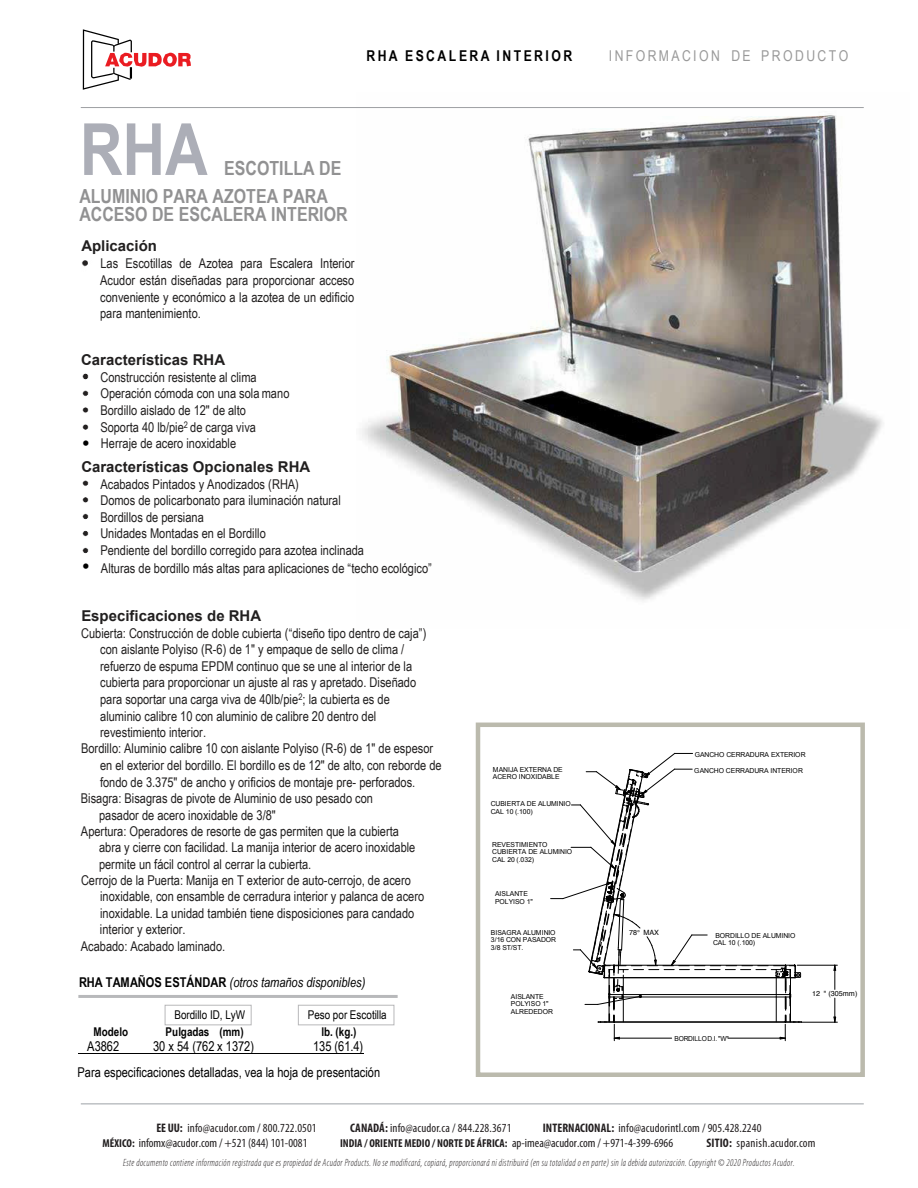
<style>
.page{position:relative;width:918px;height:1188px;background:#fff}
.page>*{position:absolute;margin:0;border:0;box-sizing:border-box;transform-origin:0 0}
.t1{font:700 72px "Arial Narrow";color:#acaeb7}
.t2{font:700 19.5px/27.8px "Arial Narrow";color:#919192}
.t3{font:700 15px "Arial";color:#211f1f}
.t4{font:15px "Arial Narrow";letter-spacing:.16em;color:#999}
.t5{font:700 15px "Arial Narrow";letter-spacing:.16em;color:#000}
.t6{font:13.5px/16.5px "Arial Narrow";letter-spacing:-.005em;color:#211f1f}
.t7{font:13.5px "Arial Narrow";letter-spacing:-.005em;color:#030303}
.t8{font:italic 13.5px "Arial Narrow";letter-spacing:-.005em;color:#010101}
.t9{font:13.5px "Arial Narrow";letter-spacing:-.005em;color:#000100}
.t10{font:condensed 12.3px "Myriad Pro";letter-spacing:.01em;color:#231f20}
.t11{font:condensed 12.3px "Myriad Pro";color:#201d1e}
.t12{font:12px "Arial Narrow";letter-spacing:-.005em;color:#010101}
.t13{font:700 12px "Arial Narrow";letter-spacing:.005em;color:#030303}
.t14{font:italic 300 condensed 10.5px "Myriad Pro";letter-spacing:.035em;color:#231f20;scale:.89 1}
.t15{font:7.2px "Helvetica";color:#000}
.t16{font:6.9px/7.5px "Arial";letter-spacing:-.01em;color:#000}
.s1{color:#000}
.s2{font-weight:700;font-style:normal}
.s3{font-weight:700}
.s4{font-weight:700;font-size:11.55px}
</style>
<div class="page">
<img style="left:362px;top:115px;width:521px;height:486px">
<hr style="left:81px;top:107px;width:783px;height:1px;background:#9d9fa3">
<svg style="left:83px;top:29px;width:108px;height:61px"></svg>
<img style="left:81px;top:260px;width:7px;height:7px">
<img style="left:82px;top:373px;width:7px;height:57px">
<img style="left:82px;top:480px;width:7px;height:74px">
<hr style="left:78px;top:995px;width:320px;height:3px;background:#b8b9bb">
<div style="left:165px;top:1005px;width:87px;height:20px;border:1px solid #b8b8ba"></div>
<div style="left:298px;top:1005px;width:96px;height:20px;border:1px solid #b8b8ba"></div>
<hr style="left:78px;top:1053px;width:285px;height:1px;background:#000">
<div style="left:476px;top:723px;width:389px;height:354px;border:4px solid #bbbaad"></div>
<hr style="left:797px;top:965px;width:40px;height:1px;background:#000">
<hr style="left:801px;top:1022px;width:36px;height:1px;background:#000">
<svg style="left:833px;top:964px;width:4px;height:25px"></svg>
<svg style="left:833px;top:998px;width:4px;height:25px"></svg>
<svg style="left:551px;top:752px;width:251px;height:289px"></svg>
<hr style="left:81px;top:1104px;width:783px;height:1px;background:#9da1a6">
<p class="t5" style="left:367px;top:45px;width:207px">RHA ESCALERA INTERIOR</p>
<p class="t4" style="left:609px;top:45px;width:241px">INFORMACION DE PRODUCTO</p>
<h1 class="t1" style="left:80px;top:95px;width:129px">RHA</h1>
<h2 class="t2" style="left:79px;top:153px;width:263px;text-indent:145px">ESCOTILLA DE<br>ALUMINIO PARA AZOTEA PARA</h2>
<h2 class="t2" style="left:79px;top:200px;width:270px">ACCESO DE ESCALERA INTERIOR</h2>
<p class="t3" style="left:81px;top:236px;width:77px">Aplicación</p>
<p class="t6" style="left:100px;top:255px;width:256px;text-align:justify">Las Escotillas de Azotea para Escalera Interior Acudor están diseñadas para proporcionar acceso conveniente y económico a la azotea de un edificio para mantenimiento.</p>
<p class="t3" style="left:81px;top:350px;width:145px">Características RHA</p>
<p class="t6" style="left:100px;top:368px;width:191px">Construcción resistente al clima<br>Operación cómoda con una solamano<br>Bordillo aislado de 12" de alto<br>Soporta 40 lb/pie<sup>2</sup> de carga viva</p>
<p class="t6" style="left:82px;top:435px;width:156px"><span class="s1">•</span> Herraje de acero inoxidable</p>
<p class="t3" style="left:81px;top:457px;width:230px">Características Opcionales RHA</p>
<p class="t6" style="left:100px;top:475px;width:265px">Acabados Pintados y Anodizados (RHA)<br>Domos de policarbonato para iluminación natural Bordillos de persiana<br>Unidades Montadas en el Bordillo<br>Pendiente del bordillo corregido para azotea inclinada</p>
<p class="t6" style="left:82px;top:560px;width:352px"><span class="s1">•</span> Alturas de bordillo más altas para aplicaciones de “techo ecológico”</p>
<p class="t3" style="left:81px;top:606px;width:181px">Especificaciones de RHA</p>
<p class="t6" style="left:81px;top:624px;width:347px">Cubierta: Construcción de doble cubierta (“diseño tipo dentro de caja”)</p>
<p class="t6" style="left:100px;top:641px;width:306px">con aislante Polyiso (R-6) de 1" y empaque de sello de clima /</p>
<p class="t6" style="left:100px;top:658px;width:314px">refuerzo de espuma EPDM continuo que se une al interior de la</p>
<p class="t6" style="left:100px;top:674px;width:317px">cubierta para proporcionar un ajuste al ras y apretado. Diseñado</p>
<p class="t6" style="left:100px;top:690px;width:291px">para soportar una carga viva de 40lb/pie<sup>2</sup>; la cubierta es de</p>
<p class="t6" style="left:100px;top:707px;width:278px">aluminio calibre 10 con aluminio de calibre 20 dentro del</p>
<p class="t6" style="left:100px;top:724px;width:107px">revestimiento interior.</p>
<p class="t6" style="left:81px;top:740px;width:354px">Bordillo: Aluminio calibre 10 con aislante Polyiso (R-6) de 1" de espesor</p>
<p class="t6" style="left:100px;top:757px;width:343px">en el exterior del bordillo. El bordillo es de 12" de alto, con reborde de</p>
<p class="t6" style="left:100px;top:773px;width:317px">fondo de 3.375" de ancho y orificios de montaje pre- perforados.</p>
<p class="t6" style="left:81px;top:790px;width:294px">Bisagra: Bisagras de pivote de Aluminio de uso pesado con</p>
<p class="t6" style="left:99px;top:806px;width:178px">pasador de acero inoxidable de 3/8"</p>
<p class="t6" style="left:81px;top:822px;width:320px">Apertura: Operadores de resorte de gas permiten que la cubierta</p>
<p class="t6" style="left:99px;top:839px;width:318px">abra y cierre con facilidad. La manija interior de acero inoxidable</p>
<p class="t6" style="left:99px;top:855px;width:214px">permite un fácil control al cerrar la cubierta.</p>
<p class="t6" style="left:81px;top:872px;width:331px">Cerrojo de la Puerta: Manija en T exterior de auto-cerrojo, de acero</p>
<p class="t6" style="left:100px;top:888px;width:326px">inoxidable, con ensamble de cerradura interior y palanca de acero</p>
<p class="t6" style="left:100px;top:904px;width:316px">inoxidable. La unidad también tiene disposiciones para candado</p>
<p class="t6" style="left:100px;top:921px;width:87px">interior y exterior.</p>
<p class="t6" style="left:81px;top:937px;width:146px">Acabado: Acabado laminado.</p>
<p class="t8" style="left:79px;top:973px;width:288px"><span class="s2">RHA TAMAÑOS ESTÁNDAR</span> (otros tamaños disponibles)</p>
<p class="t13" style="left:94px;top:1023px;width:36px">Modelo</p>
<p class="t13" style="left:166px;top:1023px;width:80px">Pulgadas (mm)</p>
<p class="t13" style="left:321px;top:1023px;width:36px">lb. (kg.)</p>
<p class="t9" style="left:87px;top:1037px;width:33px">A3862</p>
<p class="t9" style="left:153px;top:1037px;width:102px">30 x 54 (762 x 1372)</p>
<p class="t9" style="left:313px;top:1037px;width:52px">135 (61.4)</p>
<p class="t7" style="left:78px;top:1062px;width:304px">Para especificaciones detalladas, vea la hoja de presentación</p>
<p class="t12" style="left:174px;top:1006px;width:72px">Bordillo ID, <span class="s1">LyW</span></p>
<p class="t12" style="left:308px;top:1006px;width:80px">Peso por Escotilla</p>
<p class="t16" style="left:695px;top:751px;width:112px">GANCHO CERRADURA EXTERIOR</p>
<p class="t16" style="left:493px;top:766px;width:71px">MANIJA EXTERNA DE</p>
<p class="t16" style="left:694px;top:767px;width:110px">GANCHO CERRADURA INTERIOR</p>
<p class="t16" style="left:493px;top:773px;width:68px">ACERO INOXIDABLE</p>
<p class="t16" style="left:491px;top:800px;width:82px">CUBIERTA DE ALUMINIO<br>CAL 10 (.100)</p>
<p class="t16" style="left:492px;top:841px;width:82px">REVESTIMIENTO<br>CUBIERTA DE ALUMINIO<br>CAL 20 (.032)</p>
<p class="t16" style="left:495px;top:890px;width:39px">AISLANTE<br>POLYISO 1"</p>
<p class="t16" style="left:491px;top:929px;width:67px;text-align:justify">BISAGRA ALUMINIO 3/16 CON PASADOR 3/8 ST/ST.</p>
<p class="t16" style="left:511px;top:993px;width:44px">AISLANTE<br>POLYISO 1"<br>ALREDEDOR</p>
<p class="t15" style="left:629px;top:927px;width:31px">78° MAX</p>
<p class="t16" style="left:713px;top:931px;width:84px;text-indent:2px">BORDILLO DE ALUMINIO<br>CAL 10 (.100)</p>
<p class="t16" style="left:674px;top:1035px;width:56px">BORDILLOD.I."W"</p>
<p class="t15" style="left:812px;top:988px;width:47px">12 " (305mm)</p>
<p class="t10" style="left:157px;top:1121px;width:162px"><span class="s3">EE UU:</span> info@acudor.com / 800.722.0501</p>
<p class="t10" style="left:350px;top:1121px;width:163px"><span class="s3">CANADÁ:</span> info@acudor.ca / 844.228.3671</p>
<p class="t10" style="left:543px;top:1121px;width:220px"><span class="s3">INTERNACIONAL:</span> info@acudorintl.com / 905.428.2240</p>
<p class="t14" style="left:123px;top:1157px;width:756px">Este documento contiene información registrada que es propiedad de Acudor Products. No se modificará, copiará, proporcionará ni distribuirá (en su totalidad o en parte) sin la debida autorización. Copyright © 2020 Productos Acudor.</p>
<p class="t11" style="left:103px;top:1136px;width:206px"><span class="s4">MÉXICO:</span> infomx@acudor.com / +521 (844) 101-0081</p>
<p class="t11" style="left:340px;top:1136px;width:335px"><span class="s4">INDIA / ORIENTE MEDIO / NORTE DE ÁFRICA:</span> ap-imea@acudor.com / +971-4-399-6966</p>
<p class="t10" style="left:707px;top:1136px;width:110px"><span class="s3">SITIO:</span> spanish.acudor.com</p>
</div>
